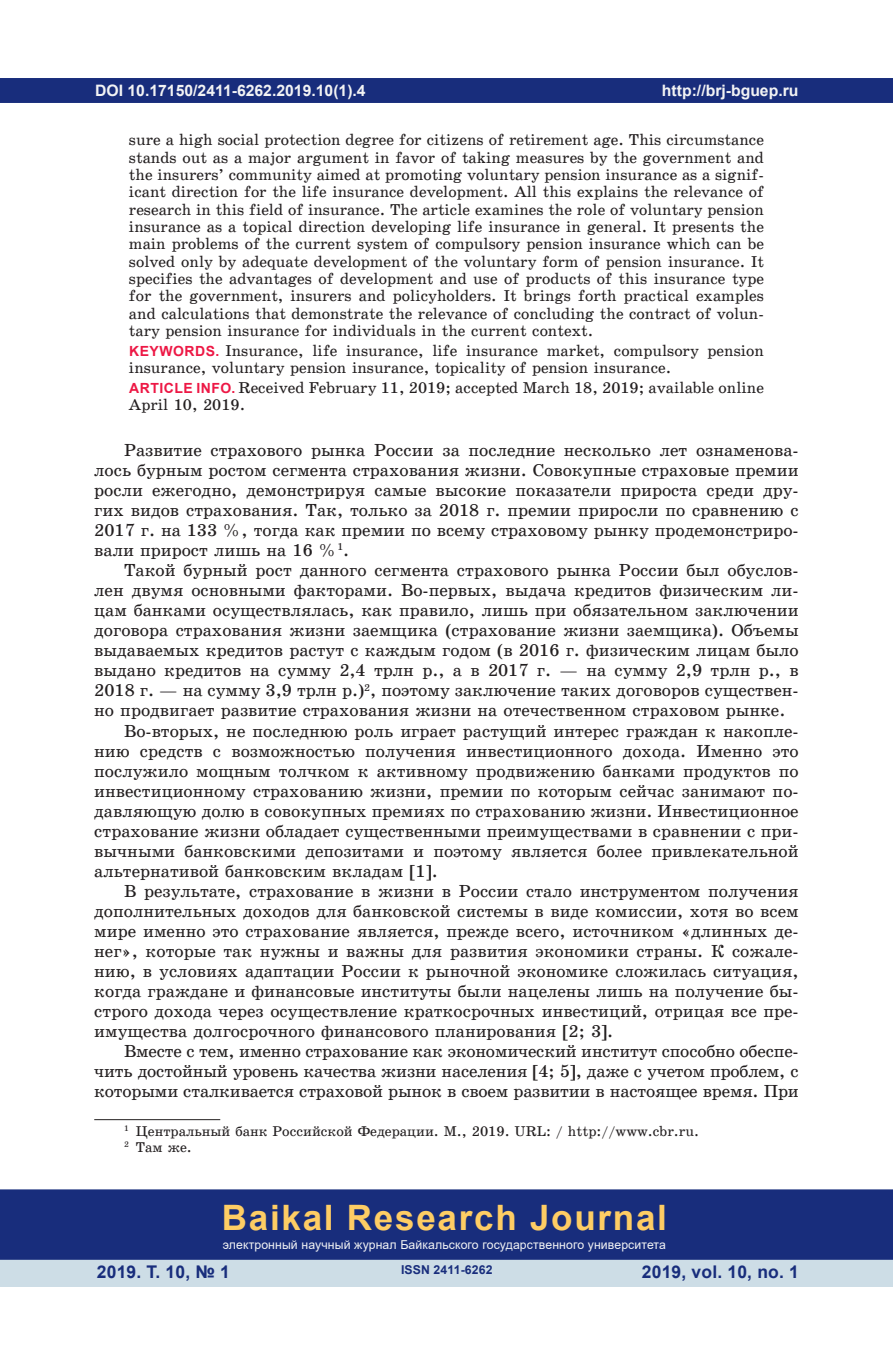
<style>
.page{position:relative;width:893px;height:1360px;background:#fff}
.page>*{position:absolute;margin:0;border:0;box-sizing:border-box;transform-origin:0 0}
.t1{font:700 35px "Arial";letter-spacing:.05em;color:#fecd64}
.t2{font:17.5px/19.9px "School Book C";color:#231f20;text-align:justify}
.t3{font:700 17.5px "Arial";letter-spacing:.01em;color:#182d7c}
.t4{font:15.75px/17.3px "School Book C";color:#231f20}
.t5{font:700 15.75px "Arial";color:#f2f3f4}
.t6{font:14.17px/15.9px "School Book C";color:#231f20}
.t7{font:12.25px "Arial";letter-spacing:.01em;color:#f2f3f4}
.t8{font:700 12.25px "Arial";letter-spacing:.01em;color:#182d7c}
.s1{font-family:"Arial";font-weight:700;font-size:14px;color:#ed1845}
</style>
<div class="page">
<div style="left:0;top:78px;width:893px;height:25px;background:#182d7c"></div>
<div style="left:0;top:1258px;width:893px;height:28px;background:#cddde6"></div>
<div style="left:0;top:1189px;width:893px;height:70px;background:#182d7c;border:2px solid #182d7c"></div>
<hr style="left:94px;top:1119px;width:126px;height:1px;background:#231f20">
<p class="t5" style="left:95px;top:79px;width:272px">DOI 10.17150/2411-6262.2019.10(1).4</p>
<p class="t4" style="left:129px;top:131px;width:637px;text-align:justify">sure a high social protection degree for citizens of retirement age. This circumstance stands out as a major argument in favor of taking measures by the government and the insurers’ community aimed at promoting voluntary pension insurance as a signif&shy;icant direction for the life insurance development. All this explains the relevance of research in this field of insurance. The article examines the role of voluntary pension insurance as a topical direction developing life insurance in general. It presents the main problems of the current system of compulsory pension insurance which can be solved only by adequate development of the voluntary form of pension insurance. It specifies the advantages of development and use of products of this insurance type for the government, insurers and policyholders. It brings forth practical examples and calculations that demonstrate the relevance of concluding the contract of volun&shy;tary pension insurance for individuals in the current context.</p>
<p class="t4" style="left:129px;top:342px;width:636px"><span class="s1">KEYWORDS.</span> Insurance, life insurance, life insurance market, compulsory pension insurance, voluntary pension insurance, topicality of pension insurance.</p>
<p class="t4" style="left:129px;top:379px;width:636px"><span class="s1">ARTICLE INFO.</span> Received February 11, 2019; accepted March 18, 2019; available online<br>April 10, 2019.</p>
<p class="t2" style="left:94px;top:440px;width:706px;text-indent:30px">Развитие страхового рынка России за последние несколько лет ознаменова&shy;лось бурным ростом сегмента страхования жизни. Совокупные страховые премии росли ежегодно, демонстрируя самые высокие показатели прироста среди дру&shy;гих видов страхования. Так, только за 2018 г. премии приросли по сравнению с 2017 г. на 133 %, тогда как премии по всему страховому рынку продемонстриро&shy;вали прирост лишь на 16 %<sup>1</sup>.</p>
<p class="t2" style="left:124px;top:560px;width:676px">Такой бурный рост данного сегмента страхового рынка России был обуслов-</p>
<p class="t2" style="left:94px;top:580px;width:706px">лен двумя основными факторами. Во-первых, выдача кредитов физическим ли-</p>
<p class="t2" style="left:94px;top:600px;width:706px">цам банками осуществлялась, как правило, лишь при обязательном заключении</p>
<p class="t2" style="left:94px;top:620px;width:706px">договора страхования жизни заемщика (страхование жизни заемщика). Объемы</p>
<p class="t2" style="left:94px;top:640px;width:706px">выдаваемых кредитов растут с каждым годом (в 2016 г. физическим лицам было</p>
<p class="t2" style="left:94px;top:660px;width:706px">выдано кредитов на сумму 2,4 трлн р., а в 2017 г. — на сумму 2,9 трлн р., в</p>
<p class="t2" style="left:94px;top:680px;width:706px">2018 г. — на сумму 3,9 трлн р.)<sup>2</sup>, поэтому заключение таких договоров существен-</p>
<p class="t2" style="left:94px;top:700px;width:693px">но продвигает развитие страхования жизни на отечественном страховом рынке.</p>
<p class="t2" style="left:124px;top:720px;width:676px">Во-вторых, не последнюю роль играет растущий интерес граждан к накопле-</p>
<p class="t2" style="left:94px;top:740px;width:706px">нию средств с возможностью получения инвестиционного дохода. Именно это</p>
<p class="t2" style="left:94px;top:761px;width:706px">послужило мощным толчком к активному продвижению банками продуктов по</p>
<p class="t2" style="left:94px;top:781px;width:706px">инвестиционному страхованию жизни, премии по которым сейчас занимают по-</p>
<p class="t2" style="left:94px;top:801px;width:706px">давляющую долю в совокупных премиях по страхованию жизни. Инвестиционное</p>
<p class="t2" style="left:94px;top:821px;width:706px">страхование жизни обладает существенными преимуществами в сравнении с при-</p>
<p class="t2" style="left:94px;top:841px;width:706px">вычными банковскими депозитами и поэтому является более привлекательной</p>
<p class="t2" style="left:94px;top:861px;width:345px">альтернативой банковским вкладам [1].</p>
<p class="t2" style="left:124px;top:881px;width:676px">В результате, страхование в жизни в России стало инструментом получения</p>
<p class="t2" style="left:94px;top:901px;width:706px">дополнительных доходов для банковской системы в виде комиссии, хотя во всем</p>
<p class="t2" style="left:94px;top:921px;width:706px">мире именно это страхование является, прежде всего, источником «длинных де-</p>
<p class="t2" style="left:94px;top:941px;width:706px">нег», которые так нужны и важны для развития экономики страны. К сожале-</p>
<p class="t2" style="left:94px;top:961px;width:706px">нию, в условиях адаптации России к рыночной экономике сложилась ситуация,</p>
<p class="t2" style="left:94px;top:981px;width:706px">когда граждане и финансовые институты были нацелены лишь на получение бы-</p>
<p class="t2" style="left:94px;top:1001px;width:706px">строго дохода через осуществление краткосрочных инвестиций, отрицая все пре-</p>
<p class="t2" style="left:94px;top:1021px;width:521px">имущества долгосрочного финансового планирования [2; 3].</p>
<p class="t2" style="left:124px;top:1041px;width:676px">Вместе с тем, именно страхование как экономический институт способно обеспе-</p>
<p class="t2" style="left:94px;top:1061px;width:706px">чить достойный уровень качества жизни населения [4; 5], даже с учетом проблем, с</p>
<p class="t2" style="left:94px;top:1081px;width:706px">которыми сталкивается страховой рынок в своем развитии в настоящее время. При</p>
<p class="t6" style="left:124px;top:1122px;width:577px"><sup>1</sup> Центральный банк Российской Федерации. М., 2019. URL: / http://www.cbr.ru.<br><sup>2</sup> Там же.</p>
<p class="t5" style="left:662px;top:79px;width:138px">http://brj-bguep.ru</p>
<p class="t5" style="left:357px;top:79px;width:10px">1</p>
<h1 class="t1" style="left:222px;top:1192px;width:447px">Baikal Research Journal</h1>
<p class="t7" style="left:223px;top:1236px;width:445px">электронный научный журнал Байкальского государственного университета</p>
<p class="t3" style="left:97px;top:1259px;width:135px">2019. Т. 10, № 1</p>
<p class="t8" style="left:401px;top:1261px;width:93px">ISSN 2411-6262</p>
<p class="t3" style="left:642px;top:1259px;width:159px">2019, vol. 10, no. 1</p>
</div>
